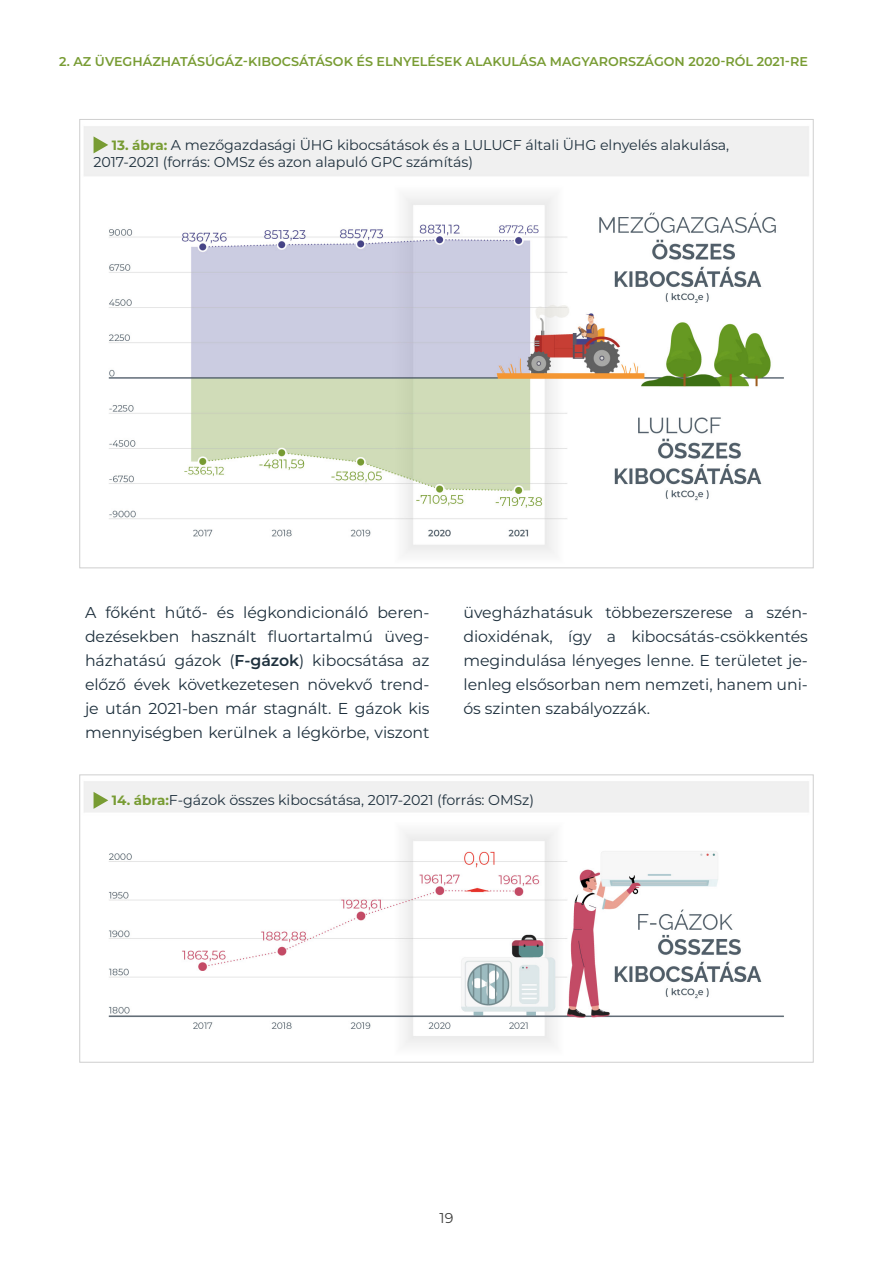
<style>
.page{position:relative;width:893px;height:1263px;background:#fff}
.page>*{position:absolute;margin:0;border:0;box-sizing:border-box;transform-origin:0 0}
.t1{font:15.75px/24px "Montserrat";letter-spacing:-.005em;color:#1e303d;text-align:justify}
.t2{font:14.25px/17.1px "Montserrat";letter-spacing:-.005em;color:#1e303d}
.t3{font:14.25px "Montserrat";color:#3c3c3b}
.t4{font:600 12.75px "Montserrat";color:#789c33}
.s1{font-weight:700;font-size:13.5px;color:#789c33}
.s2{font-weight:600}
</style>
<div class="page">
<img style="left:84px;top:126px;width:725px;height:428px">
<svg style="left:94px;top:136px;width:14px;height:17px"></svg>
<img style="left:84px;top:781px;width:725px;height:265px">
<svg style="left:94px;top:792px;width:14px;height:17px"></svg>
<p class="t4" style="left:59px;top:53px;width:750px">2. AZ ÜVEGHÁZHATÁSÚGÁZ-KIBOCSÁTÁSOK ÉS ELNYELÉSEK ALAKULÁSA MAGYARORSZÁGON 2020-RÓL 2021-RE</p>
<p class="t2" style="left:94px;top:135px;width:637px;text-indent:18px"><span class="s1">13. ábra:</span> A mezőgazdasági ÜHG kibocsátások és a LULUCF általi ÜHG elnyelés alakulása,<br>2017-2021 (forrás: OMSz és azon alapuló GPC számítás)</p>
<p class="t1" style="left:85px;top:599px;width:346px">A főként hűtő- és légkondicionáló beren&shy;dezésekben használt fluortartalmú üveg&shy;házhatású gázok (<span class="s2">F-gázok</span>) kibocsátása az előző évek következetesen növekvő trend&shy;je után 2021-ben már stagnált. E gázok kis mennyiségben kerülnek a légkörbe, viszont</p>
<p class="t1" style="left:463px;top:599px;width:346px">üvegházhatásuk többezerszerese a szén&shy;dioxidénak, így a kibocsátás-csökkentés megindulása lényeges lenne. E területet je&shy;lenleg elsősorban nem nemzeti, hanem uni&shy;ós szinten szabályozzák.</p>
<p class="t2" style="left:112px;top:791px;width:424px"><span class="s1">14. ábra:</span>F-gázok összes kibocsátása, 2017-2021 (forrás: OMSz)</p>
<p class="t3" style="left:440px;top:1208px;width:15px">19</p>
</div>
